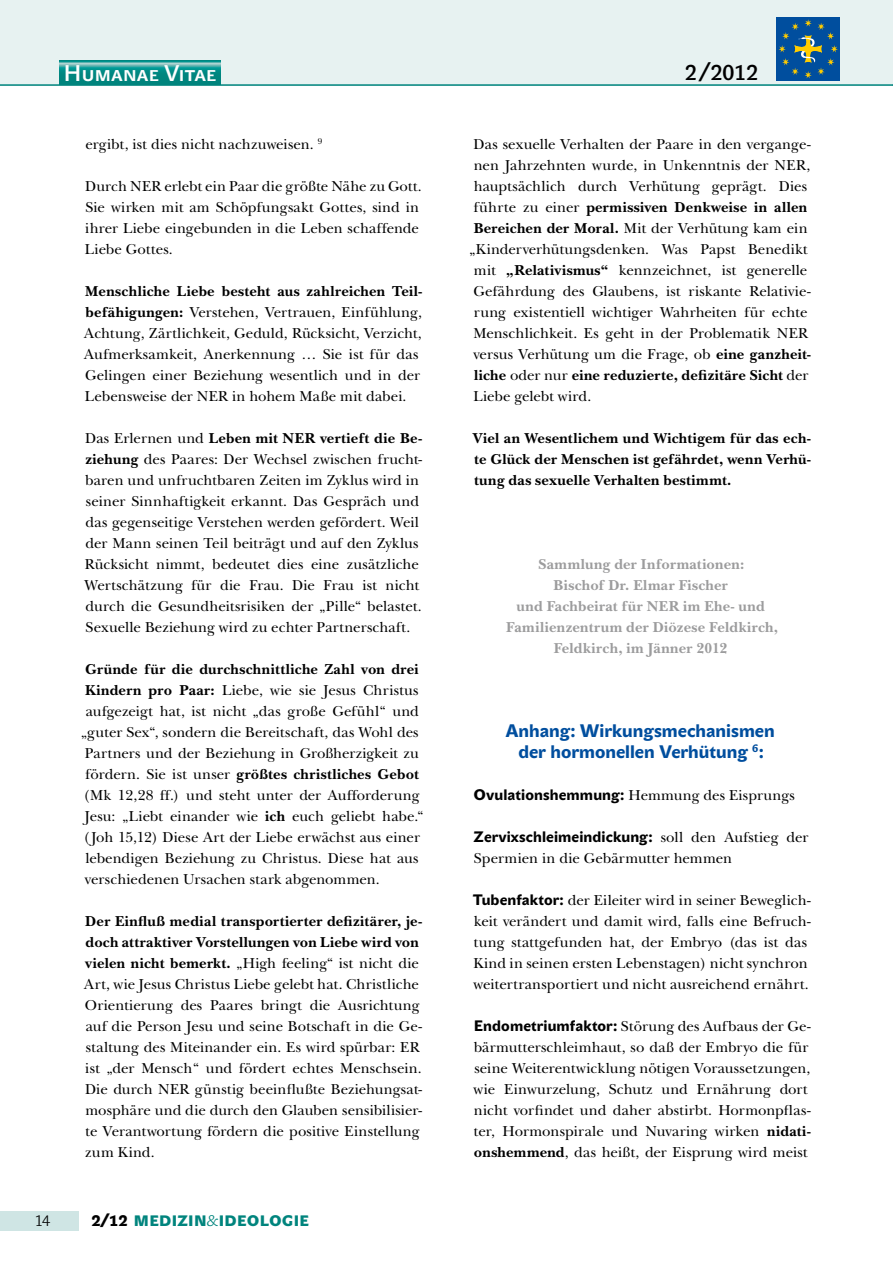
<style>
.page{position:relative;width:893px;height:1263px;background:#fff}
.page>*{position:absolute;margin:0;border:0;box-sizing:border-box;transform-origin:0 0}
.t1{font:22.5px "John Sans Medium Pro";letter-spacing:.02em;color:#fff}
.t2{font:21px "John Sans Medium Pro";color:#000}
.t3{font:700 18px/21px "John Sans Medium Pro";color:#004e9e;text-align:center}
.t4{font:15px/21px "New Baskerville Std";color:#000}
.t5{font:700 15px/21px "New Baskerville Std";letter-spacing:.02em;color:#000;text-align:justify}
.t6{font:700 15px/21px "New Baskerville Std";letter-spacing:.02em;color:#9c9c9d;text-align:center}
.t7{font:700 15px "John Sans Medium Pro";letter-spacing:.01em;color:#000}
.t8{font:15px "John Sans Black Pro";letter-spacing:.015em;color:#00847d}
.t9{font:15px "John Sans Lite Pro";color:#000}
.s1{font-weight:700}
.s2{font-weight:400}
.s3{color:#000}
.s4{font-family:"John Sans Lite Pro"}
.s5{font-family:"John Sans Medium Pro";font-weight:700}
.s6{font-family:"New Baskerville Std";font-weight:400}
</style>
<div class="page">
<div style="left:0;top:0;width:893px;height:86px;background:#e7f2f1"></div>
<hr style="left:0;top:84px;width:893px;height:2px;background:#00847d">
<div style="left:0;top:1211px;width:79px;height:19px;background:#cfe5e4"></div>
<div style="left:777px;top:17px;width:63px;height:63px;background:#004e9e"></div>
<svg style="left:779px;top:19px;width:59px;height:59px"></svg>
<svg style="left:60px;top:61px;width:161px;height:23px;background:#1a948f"></svg>
<h1 class="t1" style="left:64px;top:60px;width:154px">Humanae Vitae</h1>
<h2 class="t2" style="left:685px;top:61px;width:75px">2/2012</h2>
<p class="t4" style="left:85px;top:133px;width:238px">ergibt, ist dies nicht nachzuweisen. <sup>9</sup></p>
<p class="t4" style="left:85px;top:175px;width:338px">Durch NER erlebt ein Paar die größte Nähe zu Gott.<br>Sie wirken mit am Schöpfungsakt Gottes, sind in ihrer Liebe eingebunden in die Leben schaffende Liebe Gottes.</p>
<p class="t4" style="left:84px;top:280px;width:339px"><span class="s1">Menschliche Liebe besteht aus zahlreichen Teil&shy;befähigungen:</span> Verstehen, Vertrauen, Einfühlung, Achtung, Zärtlichkeit, Geduld, Rücksicht, Verzicht, Aufmerksamkeit, Anerkennung … Sie ist für das Gelingen einer Beziehung wesentlich und in der Lebensweise der NER in hohem Maße mit dabei.</p>
<p class="t4" style="left:84px;top:427px;width:339px">Das Erlernen und <span class="s1">Leben mit NER vertieft die Be&shy;ziehung</span> des Paares: Der Wechsel zwischen frucht&shy;baren und unfruchtbaren Zeiten im Zyklus wird in seiner Sinnhaftigkeit erkannt. Das Gespräch und das gegenseitige Verstehen werden gefördert. Weil der Mann seinen Teil beiträgt und auf den Zyklus Rücksicht nimmt, bedeutet dies eine zusätzliche Wertschätzung für die Frau. Die Frau ist nicht durch die Gesundheitsrisiken der „Pille“ belastet.<br>Sexuelle Beziehung wird zu echter Partnerschaft.</p>
<p class="t5" style="left:85px;top:658px;width:335px">Gründe für die durchschnittliche Zahl von drei</p>
<p class="t4" style="left:85px;top:679px;width:335px"><span class="s1">Kindern pro Paar:</span> Liebe, wie sie Jesus Christus</p>
<p class="t4" style="left:86px;top:700px;width:335px">aufgezeigt hat, ist nicht „das große Gefühl“ und</p>
<p class="t4" style="left:81px;top:721px;width:339px">„guter Sex“, sondern die Bereitschaft, das Wohl des</p>
<p class="t4" style="left:85px;top:742px;width:336px">Partners und der Beziehung in Großherzigkeit zu</p>
<p class="t5" style="left:86px;top:763px;width:335px"><span class="s2">fördern. Sie ist unser</span> größtes christliches Gebot</p>
<p class="t4" style="left:83px;top:784px;width:338px">(Mk 12,28 ff.) und steht unter der Aufforderung</p>
<p class="t4" style="left:85px;top:805px;width:340px">Jesu: „Liebt einander wie <span class="s1">ich</span> euch geliebt habe.“</p>
<p class="t4" style="left:83px;top:826px;width:338px">(Joh 15,12) Diese Art der Liebe erwächst aus einer</p>
<p class="t4" style="left:85px;top:847px;width:335px">lebendigen Beziehung zu Christus. Diese hat aus</p>
<p class="t4" style="left:85px;top:868px;width:296px">verschiedenen Ursachen stark abgenommen.</p>
<p class="t4" style="left:84px;top:910px;width:339px"><span class="s1">Der Einfluß medial transportierter defizitärer, je&shy;doch attraktiver Vorstellungen von Liebe wird von vielen nicht bemerkt.</span> „High feeling“ ist nicht die Art, wie Jesus Christus Liebe gelebt hat. Christliche Orientierung des Paares bringt die Ausrichtung auf die Person Jesu und seine Botschaft in die Ge&shy;staltung des Miteinander ein. Es wird spürbar: ER ist „der Mensch“ und fördert echtes Menschsein.<br>Die durch NER günstig beeinflußte Beziehungsat&shy;mosphäre und die durch den Glauben sensibilisier&shy;te Verantwortung fördern die positive Einstellung zum Kind.</p>
<p class="t9" style="left:35px;top:1212px;width:17px">14</p>
<p class="t8" style="left:91px;top:1212px;width:219px"><span class="s3">2/12</span> MEDIZIN<span class="s4">&amp;</span>I DEOLOGIE</p>
<p class="t4" style="left:473px;top:133px;width:339px">Das sexuelle Verhalten der Paare in den vergange-</p>
<p class="t4" style="left:474px;top:154px;width:338px">nen Jahrzehnten wurde, in Unkenntnis der NER,</p>
<p class="t4" style="left:474px;top:175px;width:335px">hauptsächlich durch Verhütung geprägt. Dies</p>
<p class="t5" style="left:474px;top:196px;width:335px"><span class="s2">führte zu einer</span> permissiven Denkweise in allen</p>
<p class="t4" style="left:474px;top:217px;width:335px"><span class="s1">Bereichen der Moral.</span> Mit der Verhütung kam ein</p>
<p class="t4" style="left:469px;top:238px;width:340px">„Kinderverhütungsdenken. Was Papst Benedikt</p>
<p class="t4" style="left:474px;top:259px;width:335px">mit <span class="s1">„Relativismus“</span> kennzeichnet, ist generelle</p>
<p class="t4" style="left:474px;top:280px;width:339px">Gefährdung des Glaubens, ist riskante Relativie-</p>
<p class="t4" style="left:474px;top:301px;width:335px">rung existentiell wichtiger Wahrheiten für echte</p>
<p class="t4" style="left:473px;top:322px;width:336px">Menschlichkeit. Es geht in der Problematik NER</p>
<p class="t4" style="left:473px;top:343px;width:339px">versus Verhütung um die Frage, ob <span class="s1">eine ganzheit-</span></p>
<p class="t5" style="left:474px;top:364px;width:336px">liche <span class="s2">oder nur</span> eine reduzierte, defizitäre Sicht <span class="s2">der</span></p>
<p class="t4" style="left:473px;top:385px;width:119px">Liebe gelebt wird.</p>
<p class="t5" style="left:473px;top:427px;width:339px">Viel an Wesentlichem und Wichtigem für das ech&shy;te Glück der Menschen ist gefährdet, wenn Verhü&shy;tung das sexuelle Verhalten bestimmt.</p>
<p class="t6" style="left:506px;top:553px;width:273px">Sammlung der Informationen:<br>Bischof Dr. Elmar Fischer<br>und Fachbeirat für NER im Ehe- und<br>Familienzentrum der Diözese Feldkirch,<br>Feldkirch, im Jänner 2012</p>
<p class="t3" style="left:506px;top:720px;width:271px">Anhang: Wirkungsmechanismen der hormonellen Verhütung <sup>6</sup>:</p>
<p class="t4" style="left:473px;top:784px;width:323px"><span class="s5">Ovulationshemmung:</span> Hemmung des Eisprungs</p>
<p class="t7" style="left:473px;top:828px;width:337px">Zervixschleimeindickung: <span class="s6">soll den Aufstieg der</span></p>
<p class="t4" style="left:474px;top:847px;width:260px">Spermien in die Gebärmutter hemmen</p>
<p class="t4" style="left:473px;top:889px;width:339px"><span class="s5">Tubenfaktor:</span> der Eileiter wird in seiner Beweglich&shy;keit verändert und damit wird, falls eine Befruch&shy;tung stattgefunden hat, der Embryo (das ist das Kind in seinen ersten Lebenstagen) nicht synchron weitertransportiert und nicht ausreichend ernährt.</p>
<p class="t4" style="left:474px;top:1015px;width:339px"><span class="s5">Endometriumfaktor:</span> Störung des Aufbaus der Ge&shy;bärmutterschleimhaut, so daß der Embryo die für seine Weiterentwicklung nötigen Voraussetzungen, wie Einwurzelung, Schutz und Ernährung dort nicht vorfindet und daher abstirbt. Hormonpflas&shy;ter, Hormonspirale und Nuvaring wirken <span class="s1">nidati&shy;onshemmend</span>, das heißt, der Eisprung wird meist</p>
</div>
